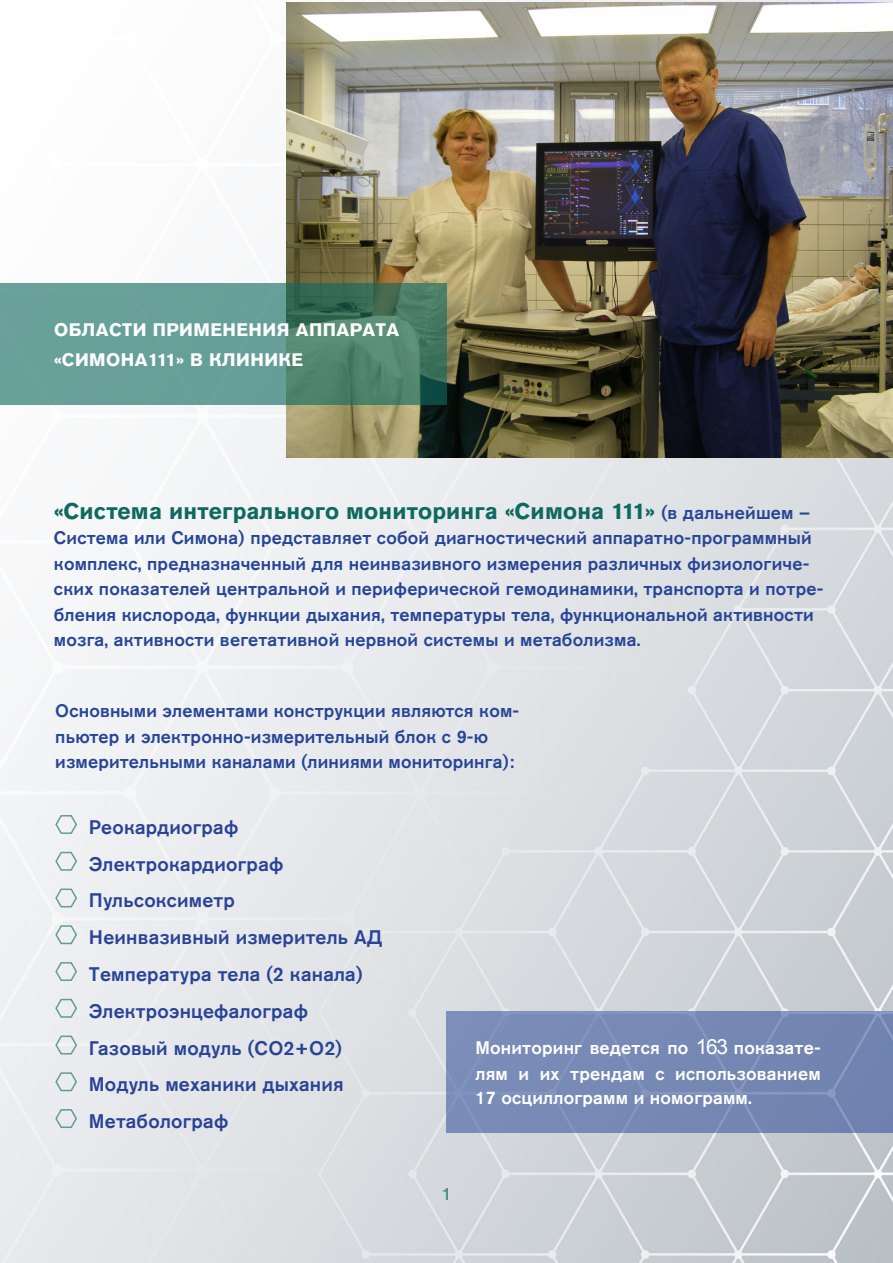
<style>
.page{position:relative;width:893px;height:1263px;background:#fff}
.page>*{position:absolute;margin:0;border:0;box-sizing:border-box;transform-origin:0 0}
.t1{font:700 22.5px "Akzidenz Grotesk Pro";letter-spacing:.01em;color:#0f6960}
.t2{font:500 19.5px "Akzidenz Grotesk Pro";letter-spacing:.01em;color:#294495}
.t3{font:500 18px/25.5px "Akzidenz Grotesk Pro";letter-spacing:.01em;color:#264596}
.t4{font:500 18px/25px "Akzidenz Grotesk Pro";letter-spacing:.01em;color:#fff;text-align:justify}
.t5{font:700 18px/30px "Akzidenz Grotesk Pro";letter-spacing:.025em;color:#fff}
.t6{font:500 18px "Akzidenz Grotesk Pro";color:#0f6960}
.s1{font-weight:500;font-size:18px;color:#264596}
.s2{font-family:"Arial";font-weight:400;font-size:21px}
</style>
<div class="page">
<img style="left:0;top:0;width:893px;height:1263px">
<img style="left:286px;top:2px;width:607px;height:455px">
<svg style="left:0;top:284px;width:447px;height:121px;background:#5b9286"></svg>
<svg style="left:54px;top:814px;width:24px;height:21px"></svg>
<svg style="left:54px;top:850px;width:24px;height:21px"></svg>
<svg style="left:54px;top:887px;width:24px;height:21px"></svg>
<svg style="left:54px;top:924px;width:24px;height:21px"></svg>
<svg style="left:54px;top:961px;width:24px;height:21px"></svg>
<svg style="left:54px;top:997px;width:24px;height:21px"></svg>
<svg style="left:54px;top:1034px;width:24px;height:21px"></svg>
<svg style="left:54px;top:1071px;width:24px;height:21px"></svg>
<svg style="left:54px;top:1108px;width:24px;height:21px"></svg>
<div style="left:446px;top:1011px;width:446px;height:122px;background:#7689b4"></div>
<p class="t5" style="left:54px;top:314px;width:347px">ОБЛАСТИ ПРИМЕНЕНИЯ АППАРАТА «СИМОНА111» В КЛИНИКЕ</p>
<p class="t1" style="left:54px;top:496px;width:758px">«Система интегрального мониторинга «Симона 111» <span class="s1">(в дальнейшем –</span></p>
<p class="t3" style="left:54px;top:525px;width:771px">Система или Симона) представляет собой диагностический аппаратно-программный комплекс, предназначенный для неинвазивного измерения различных физиологиче&shy;ских показателей центральной и периферической гемодинамики, транспорта и потре&shy;бления кислорода, функции дыхания, температуры тела, функциональной активности мозга, активности вегетативной нервной системы и метаболизма.</p>
<p class="t3" style="left:55px;top:698px;width:465px">Основными элементами конструкции являются ком&shy;пьютер и электронно-измерительный блок с 9-ю измерительными каналами (линиями мониторинга):</p>
<p class="t2" style="left:89px;top:814px;width:151px">Реокардиограф</p>
<p class="t2" style="left:89px;top:851px;width:196px">Электрокардиограф</p>
<p class="t2" style="left:89px;top:888px;width:148px">Пульсоксиметр</p>
<p class="t2" style="left:89px;top:925px;width:295px">Неинвазивный измеритель АД</p>
<p class="t2" style="left:89px;top:961px;width:275px">Температура тела (2 канала)</p>
<p class="t2" style="left:89px;top:998px;width:221px">Электроэнцефалограф</p>
<p class="t2" style="left:89px;top:1035px;width:254px">Газовый модуль (CO2+O2)</p>
<p class="t2" style="left:89px;top:1072px;width:256px">Модуль механики дыхания</p>
<p class="t2" style="left:89px;top:1108px;width:141px">Метаболограф</p>
<p class="t4" style="left:475px;top:1035px;width:347px">Мониторинг ведется по <span class="s2">163</span> показате&shy;лям и их трендам с использованием 17 осциллограмм и номограмм.</p>
<p class="t6" style="left:441px;top:1182px;width:12px">1</p>
</div>
